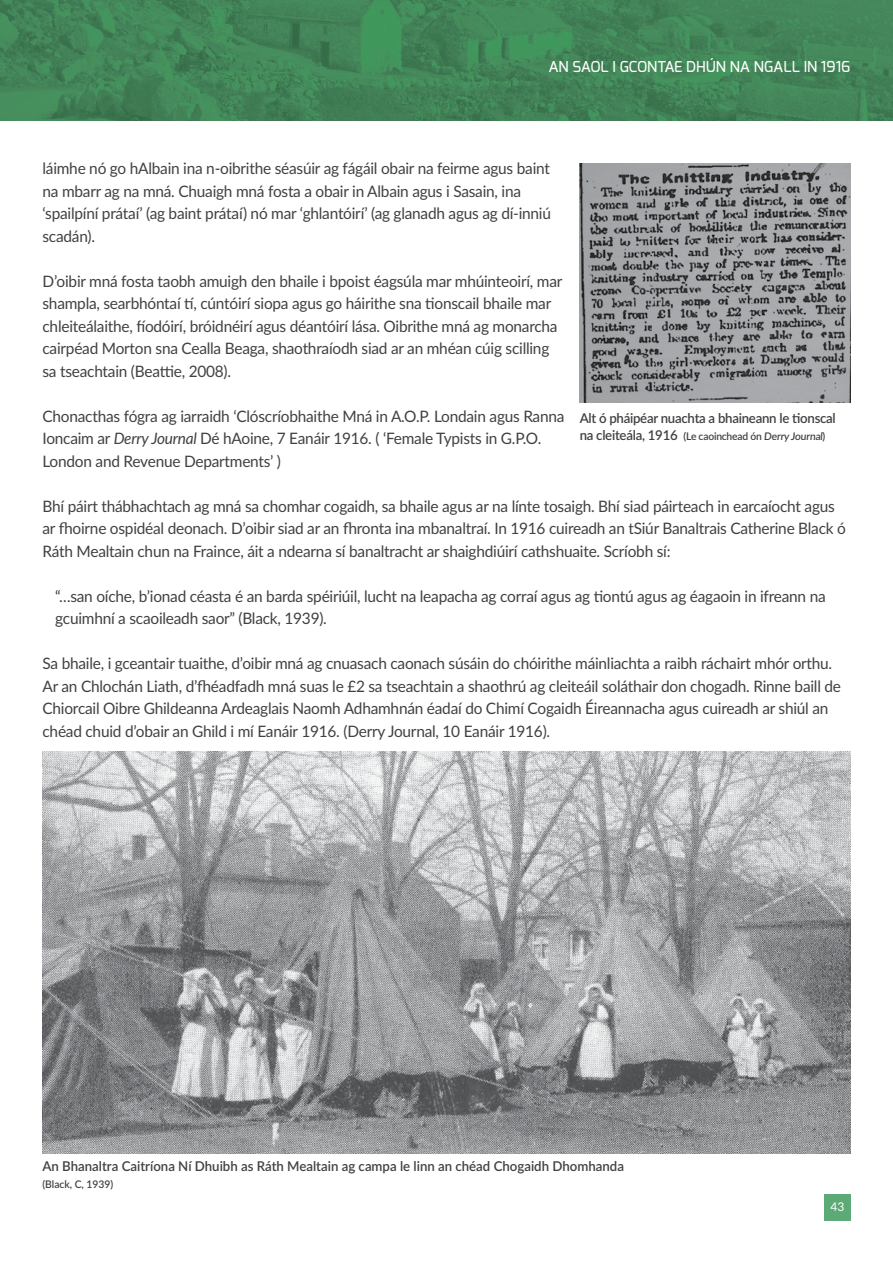
<style>
.page{position:relative;width:893px;height:1263px;background:#fff}
.page>*{position:absolute;margin:0;border:0;box-sizing:border-box;transform-origin:0 0}
.t1{font:15.75px/22.5px "Lato";letter-spacing:-.015em;color:#414042}
.t2{font:500 15px "Exo";color:#fff}
.t3{font:600 13.5px "Lato";color:#414042}
.t4{font:600 13.5px "Lato";letter-spacing:-.02em;color:#414042}
.t5{font:12px "Lato";color:#fff}
.t6{font:600 10.5px "Lato";letter-spacing:-.02em;color:#414042}
.t7{font:600 10.5px "Lato";color:#414042}
.s1{font-style:italic}
.s2{font-size:13.5px}
</style>
<div class="page">
<img style="left:0;top:0;width:893px;height:120px">
<div style="left:824px;top:1194px;width:26px;height:26px;background:#5caa76"></div>
<img style="left:580px;top:163px;width:270px;height:240px">
<img style="left:43px;top:752px;width:808px;height:401px">
<p class="t2" style="left:548px;top:57px;width:303px">AN SAOL I GCONTAE DHÚN NA NGALL IN 1916</p>
<p class="t1" style="left:43px;top:157px;width:510px">láimhe nó go hAlbain ina n-oibrithe séasúir ag fágáil obair na feirme agus baint na mbarr ag na mná. Chuaigh mná fosta a obair in Albain agus i Sasain, ina ‘spailpíní prátaí’ (ag baint prátaí) nó mar ‘ghlantóirí’ (ag glanadh agus ag dí-inniú scadán).</p>
<p class="t1" style="left:43px;top:269px;width:521px">D’oibir mná fosta taobh amuigh den bhaile i bpoist éagsúla mar mhúinteoirí, mar shampla, searbhóntaí tí, cúntóirí siopa agus go háirithe sna tionscail bhaile mar chleiteálaithe, fíodóirí, bróidnéirí agus déantóirí lása. Oibrithe mná ag monarcha cairpéad Morton sna Cealla Beaga, shaothraíodh siad ar an mhéan cúig scilling sa tseachtain (Beattie, 2008).</p>
<p class="t1" style="left:43px;top:404px;width:523px">Chonacthas fógra ag iarraidh ‘Clóscríobhaithe Mná in A.O.P. Londain agus Ranna<br>Ioncaim ar <span class="s1">Derry Journal</span> Dé hAoine, 7 Eanáir 1916. ( ‘Female Typists in G.P.O.<br>London and Revenue Departments’ )</p>
<p class="t1" style="left:43px;top:494px;width:805px">Bhí páirt thábhachtach ag mná sa chomhar cogaidh, sa bhaile agus ar na línte tosaigh. Bhí siad páirteach in earcaíocht agus ar fhoirne ospidéal deonach. D’oibir siad ar an fhronta ina mbanaltraí. In 1916 cuireadh an tSiúr Banaltrais Catherine Black ó<br>Ráth Mealtain chun na Fraince, áit a ndearna sí banaltracht ar shaighdiúirí cathshuaite. Scríobh sí:</p>
<p class="t1" style="left:55px;top:584px;width:772px">“…san oíche, b’ionad céasta é an barda spéiriúil, lucht na leapacha ag corraí agus ag tiontú agus ag éagaoin in ifreann na gcuimhní a scaoileadh saor” (Black, 1939).</p>
<p class="t1" style="left:43px;top:652px;width:800px">Sa bhaile, i gceantair tuaithe, d’oibir mná ag cnuasach caonach súsáin do chóirithe máinliachta a raibh ráchairt mhór orthu.<br>Ar an Chlochán Liath, d’fhéadfadh mná suas le £2 sa tseachtain a shaothrú ag cleiteáil soláthair don chogadh. Rinne baill de Chiorcail Oibre Ghildeanna Ardeaglais Naomh Adhamhnán éadaí do Chimí Cogaidh Éireannacha agus cuireadh ar shiúl an chéad chuid d’obair an Ghild i mí Eanáir 1916. (Derry Journal, 10 Eanáir 1916).</p>
<p class="t4" style="left:580px;top:408px;width:258px">Alt ó pháipéar nuachta a bhaineann le tionscal</p>
<p class="t6" style="left:580px;top:428px;width:247px"><span class="s2">na cleiteála, 1916</span> (Le caoinchead ón Derry Journal)</p>
<p class="t3" style="left:43px;top:1157px;width:583px">An Bhanaltra Caitríona Ní Dhuibh as Ráth Mealtain ag campa le linn an chéad Chogaidh Dhomhanda</p>
<p class="t7" style="left:43px;top:1176px;width:72px">(Black, C, 1939)</p>
<p class="t5" style="left:830px;top:1198px;width:15px">43</p>
</div>
